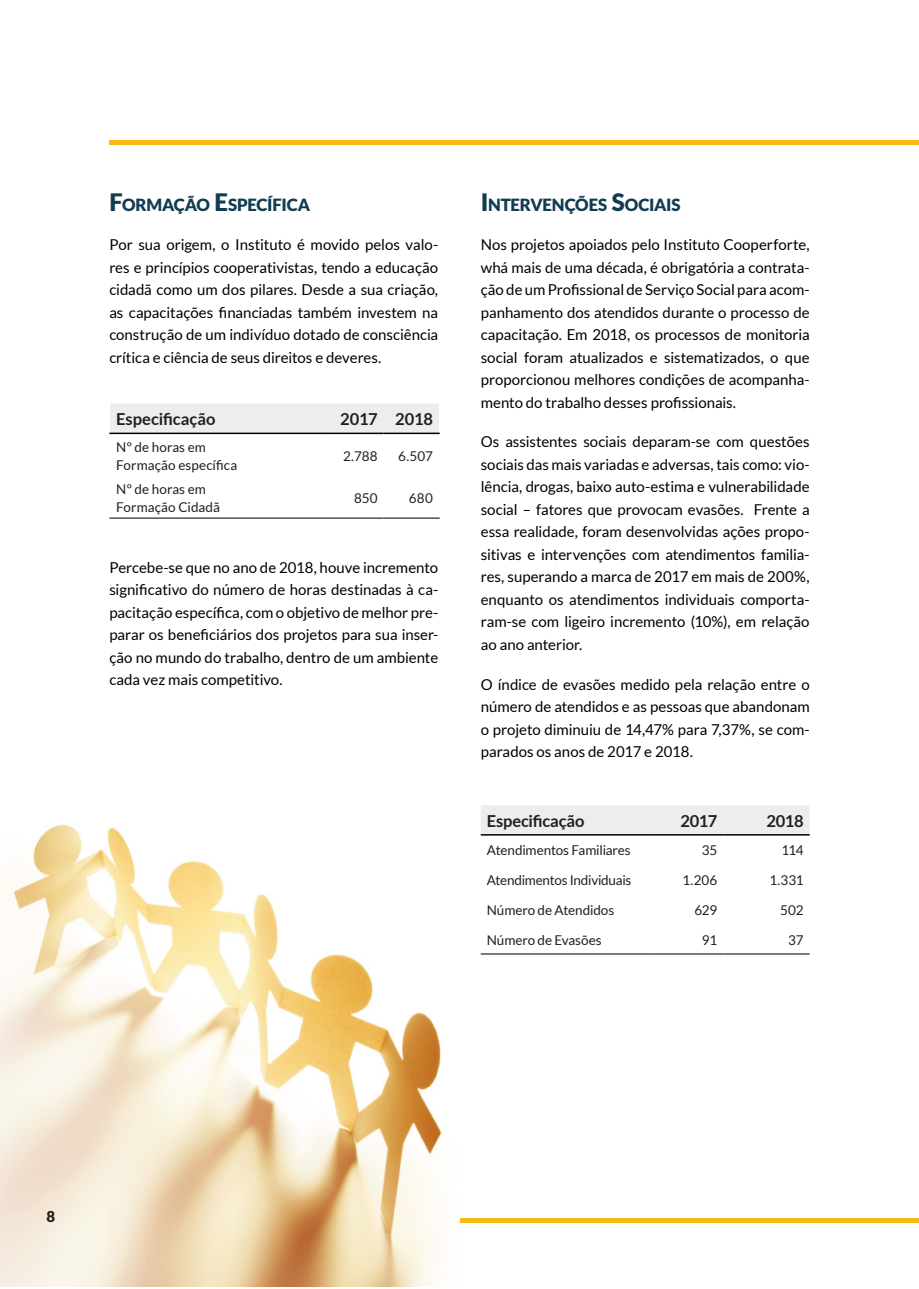
<style>
.page{position:relative;width:919px;height:1289px;background:#fff}
.page>*{position:absolute;margin:0;border:0;box-sizing:border-box;transform-origin:0 0}
.Parágrafo_Comum{font:900 16.8px "Lato";letter-spacing:-.015em;color:#113c52}
.t1{font:700 16.5px "Lato";letter-spacing:-.005em;color:#231f20}
.Parágrafo_Comum-2{font:15px/22.5px "Lato";letter-spacing:-.005em;color:#000;text-align:justify}
.t2{font:900 15px "Lato";color:#231f20}
.t3{font:13.5px/18px "Lato";letter-spacing:-.005em;color:#231f20}
.s1{font-size:24px}
</style>
<div class="page">
<div style="left:109px;top:140px;width:809px;height:5px;background:#fcb814"></div>
<div style="left:110px;top:404px;width:329px;height:28px;background:#ecedec"></div>
<hr style="left:109px;top:517px;width:215px;height:2px;background:#57504d">
<hr style="left:324px;top:517px;width:59px;height:2px;background:#57504d">
<hr style="left:383px;top:517px;width:56px;height:2px;background:#57504d">
<hr style="left:109px;top:432px;width:215px;height:2px;background:#000">
<hr style="left:324px;top:432px;width:59px;height:2px;background:#000">
<hr style="left:383px;top:432px;width:56px;height:2px;background:#000">
<div style="left:481px;top:805px;width:328px;height:29px;background:#ecedec"></div>
<hr style="left:480px;top:953px;width:173px;height:1px;background:#57504d">
<hr style="left:653px;top:953px;width:70px;height:1px;background:#57504d">
<hr style="left:723px;top:953px;width:86px;height:1px;background:#57504d">
<hr style="left:480px;top:834px;width:173px;height:1px;background:#000">
<hr style="left:653px;top:834px;width:70px;height:1px;background:#000">
<hr style="left:723px;top:834px;width:86px;height:1px;background:#000">
<div style="left:109px;top:1217px;width:809px;height:5px;background:#fcb814"></div>
<img style="left:0;top:824px;width:459px;height:462px">
<p class="Parágrafo_Comum" style="left:109px;top:195px;width:202px"><span class="s1">F</span>ORMAÇÃO <span class="s1">E</span>SPECÍFICA</p>
<p class="Parágrafo_Comum-2" style="left:109px;top:233px;width:330px">Por sua origem, o Instituto é movido pelos valo&shy;res e princípios cooperativistas, tendo a educação cidadã como um dos pilares. Desde a sua criação, as capacitações financiadas também investem na construção de um indivíduo dotado de consciência crítica e ciência de seus direitos e deveres.</p>
<p class="t1" style="left:116px;top:409px;width:101px">Especificação</p>
<p class="t1" style="left:340px;top:409px;width:39px">2017</p>
<p class="t1" style="left:395px;top:409px;width:39px">2018</p>
<p class="t3" style="left:116px;top:438px;width:123px">Nº de horas em<br>Formação específica</p>
<p class="t3" style="left:343px;top:447px;width:36px">2.788</p>
<p class="t3" style="left:398px;top:447px;width:36px">6.507</p>
<p class="t3" style="left:116px;top:480px;width:105px">Nº de horas em<br>Formação Cidadã</p>
<p class="t3" style="left:354px;top:489px;width:25px">850</p>
<p class="t3" style="left:409px;top:489px;width:25px">680</p>
<p class="Parágrafo_Comum-2" style="left:109px;top:555px;width:330px">Percebe-se que no ano de 2018, houve incremento significativo do número de horas destinadas à ca&shy;pacitação específica, com o objetivo de melhor pre&shy;parar os beneficiários dos projetos para sua inser&shy;ção no mundo do trabalho, dentro de um ambiente cada vez mais competitivo.</p>
<p class="Parágrafo_Comum" style="left:480px;top:195px;width:201px"><span class="s1">I</span> NTERVENÇÕES <span class="s1">S</span>OCIAIS</p>
<p class="Parágrafo_Comum-2" style="left:480px;top:233px;width:330px">Nos projetos apoiados pelo Instituto Cooperforte, whá mais de uma década, é obrigatória a contrata&shy;ção de um Profissional de Serviço Social para acom&shy;panhamento dos atendidos durante o processo de capacitação. Em 2018, os processos de monitoria social foram atualizados e sistematizados, o que proporcionou melhores condições de acompanha&shy;mento do trabalho desses profissionais.</p>
<p class="Parágrafo_Comum-2" style="left:480px;top:430px;width:330px">Os assistentes sociais deparam-se com questões sociais das mais variadas e adversas, tais como: vio&shy;lência, drogas, baixo auto-estima e vulnerabilidade social – fatores que provocam evasões. Frente a essa realidade, foram desenvolvidas ações propo&shy;sitivas e intervenções com atendimentos familia&shy;res, superando a marca de 2017 em mais de 200%, enquanto os atendimentos individuais comporta&shy;ram-se com ligeiro incremento (10%), em relação ao ano anterior.</p>
<p class="Parágrafo_Comum-2" style="left:480px;top:672px;width:330px">O índice de evasões medido pela relação entre o número de atendidos e as pessoas que abandonam o projeto diminuiu de 14,47% para 7,37%, se com&shy;parados os anos de 2017 e 2018.</p>
<p class="t1" style="left:486px;top:811px;width:99px">Especificação</p>
<p class="t1" style="left:680px;top:811px;width:38px">2017</p>
<p class="t1" style="left:766px;top:811px;width:39px">2018</p>
<p class="t3" style="left:486px;top:841px;width:145px">Atendimentos Familiares</p>
<p class="t3" style="left:701px;top:841px;width:17px">35</p>
<p class="t3" style="left:781px;top:841px;width:24px">114</p>
<p class="t3" style="left:486px;top:871px;width:146px">Atendimentos Individuais</p>
<p class="t3" style="left:682px;top:871px;width:36px">1.206</p>
<p class="t3" style="left:769px;top:871px;width:36px">1.331</p>
<p class="t3" style="left:486px;top:900px;width:129px">Número de Atendidos</p>
<p class="t3" style="left:694px;top:900px;width:24px">629</p>
<p class="t3" style="left:780px;top:900px;width:25px">502</p>
<p class="t3" style="left:486px;top:930px;width:116px">Número de Evasões</p>
<p class="t3" style="left:701px;top:930px;width:17px">91</p>
<p class="t3" style="left:788px;top:930px;width:17px">37</p>
<p class="t2" style="left:47px;top:1207px;width:10px">8</p>
</div>
